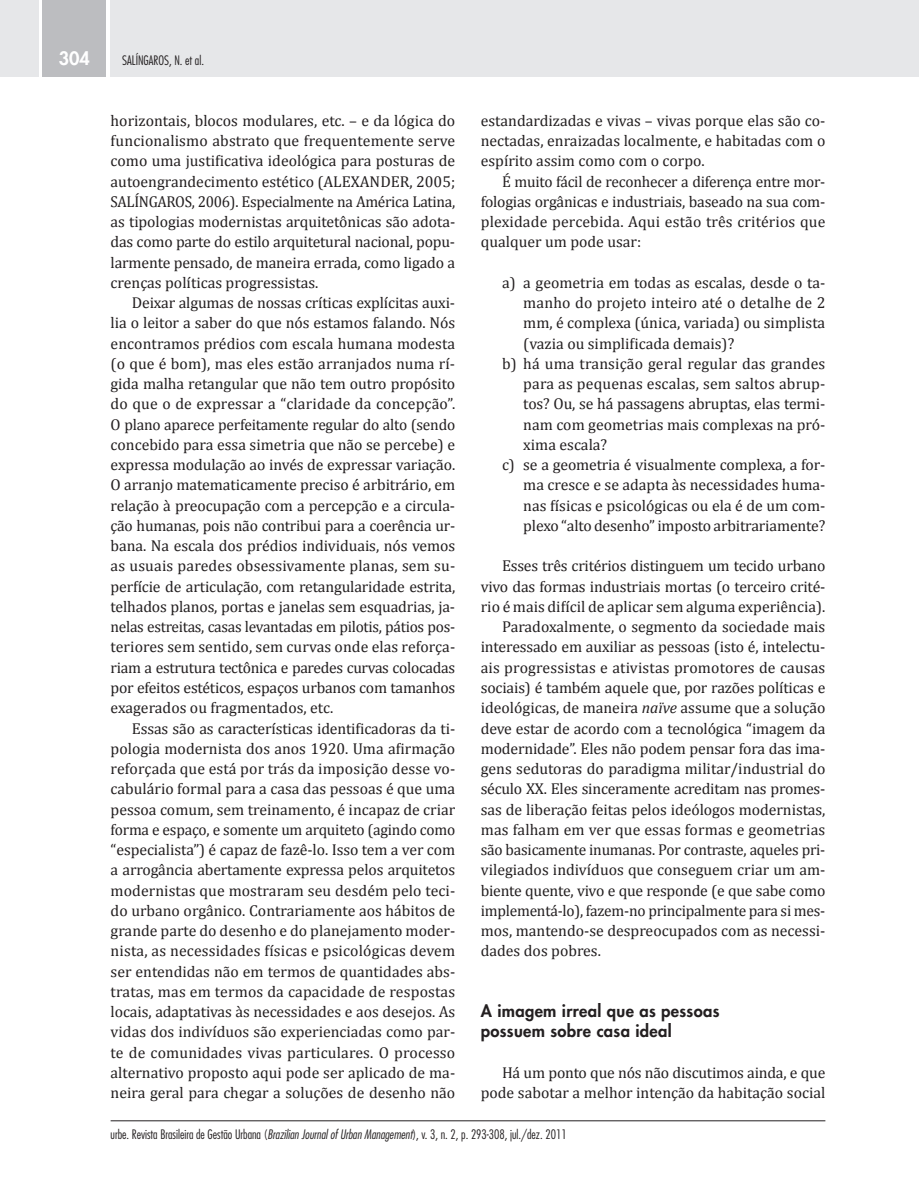
<style>
.page{position:relative;width:919px;height:1191px;background:#fff}
.page>*{position:absolute;margin:0;border:0;box-sizing:border-box;transform-origin:0 0}
.t1{font:800 18px "Futura Std";color:#fff}
.t2{font:800 16.5px/20.2px "Futura Std";letter-spacing:.02em;color:#231f20}
.t3{font:15.75px/20.2px "Cambria";color:#231f20;text-align:justify}
.t4{font:300 condensed 12.75px "Futura Std";color:#231f20}
.s1{font-style:italic}
</style>
<div class="page">
<div style="left:111px;top:0;width:807px;height:77px;background:#e6e7e9"></div>
<div style="left:43px;top:0;width:63px;height:77px;background:#bcbdc0"></div>
<hr style="left:111px;top:1120px;width:714px;height:1px;background:#231f20">
<div style="left:0;top:0;width:38px;height:77px;background:#e6e7e9"></div>
<p class="t1" style="left:59px;top:50px;width:33px">304</p>
<p class="t4" style="left:122px;top:55px;width:83px">SALÍNGAROS, N. et al.</p>
<p class="t3" style="left:111px;top:110px;width:346px">horizontais, blocos modulares, etc. – e da lógica do funcionalismo abstrato que frequentemente serve como uma justificativa ideológica para posturas de autoengrandecimento estético (ALEXANDER, 2005; SALÍNGAROS, 2006). Especialmente na América Latina, as tipologias modernistas arquitetônicas são adota&shy;das como parte do estilo arquitetural nacional, popu&shy;larmente pensado, de maneira errada, como ligado a crenças políticas progressistas.</p>
<p class="t3" style="left:111px;top:292px;width:346px;text-indent:21px">Deixar algumas de nossas críticas explícitas auxi&shy;lia o leitor a saber do que nós estamos falando. Nós encontramos prédios com escala humana modesta (o que é bom), mas eles estão arranjados numa rí&shy;gida malha retangular que não tem outro propósito do que o de expressar a “claridade da concepção”.<br>O plano aparece perfeitamente regular do alto (sendo concebido para essa simetria que não se percebe) e expressa modulação ao invés de expressar variação.<br>O arranjo matematicamente preciso é arbitrário, em relação à preocupação com a percepção e a circula&shy;ção humanas, pois não contribui para a coerência ur&shy;bana. Na escala dos prédios individuais, nós vemos as usuais paredes obsessivamente planas, sem su&shy;perfície de articulação, com retangularidade estrita, telhados planos, portas e janelas sem esquadrias, ja&shy;nelas estreitas, casas levantadas em pilotis, pátios pos&shy;teriores sem sentido, sem curvas onde elas reforça&shy;riam a estrutura tectônica e paredes curvas colocadas por efeitos estéticos, espaços urbanos com tamanhos exagerados ou fragmentados, etc.</p>
<p class="t3" style="left:111px;top:717px;width:346px;text-indent:21px">Essas são as características identificadoras da ti&shy;pologia modernista dos anos 1920. Uma afirmação reforçada que está por trás da imposição desse vo&shy;cabulário formal para a casa das pessoas é que uma pessoa comum, sem treinamento, é incapaz de criar forma e espaço, e somente um arquiteto (agindo como “especialista”) é capaz de fazê-lo. Isso tem a ver com a arrogância abertamente expressa pelos arquitetos modernistas que mostraram seu desdém pelo teci&shy;do urbano orgânico. Contrariamente aos hábitos de grande parte do desenho e do planejamento moder&shy;nista, as necessidades físicas e psicológicas devem ser entendidas não em termos de quantidades abs&shy;tratas, mas em termos da capacidade de respostas locais, adaptativas às necessidades e aos desejos. As vidas dos indivíduos são experienciadas como par&shy;te de comunidades vivas particulares. O processo alternativo proposto aqui pode ser aplicado de ma&shy;neira geral para chegar a soluções de desenho não</p>
<p class="t3" style="left:480px;top:110px;width:346px">estandardizadas e vivas – vivas porque elas são co&shy;nectadas, enraizadas localmente, e habitadas com o espírito assim como com o corpo.</p>
<p class="t3" style="left:480px;top:171px;width:346px;text-indent:21px">É muito fácil de reconhecer a diferença entre mor&shy;fologias orgânicas e industriais, baseado na sua com&shy;plexidade percebida. Aqui estão três critérios que qualquer um pode usar:</p>
<p class="t3" style="left:502px;top:272px;width:325px">a) a geometria em todas as escalas, desde o ta-</p>
<p class="t3" style="left:523px;top:292px;width:303px">manho do projeto inteiro até o detalhe de 2</p>
<p class="t3" style="left:523px;top:312px;width:303px">mm, é complexa (única, variada) ou simplista</p>
<p class="t3" style="left:523px;top:333px;width:212px">(vazia ou simplificada demais)?</p>
<p class="t3" style="left:502px;top:353px;width:325px">b) há uma transição geral regular das grandes</p>
<p class="t3" style="left:523px;top:373px;width:303px">para as pequenas escalas, sem saltos abrup-</p>
<p class="t3" style="left:523px;top:393px;width:303px">tos? Ou, se há passagens abruptas, elas termi-</p>
<p class="t3" style="left:523px;top:414px;width:303px">nam com geometrias mais complexas na pró-</p>
<p class="t3" style="left:523px;top:434px;width:85px">xima escala?</p>
<p class="t3" style="left:502px;top:454px;width:325px">c) se a geometria é visualmente complexa, a for-</p>
<p class="t3" style="left:523px;top:474px;width:303px">ma cresce e se adapta às necessidades huma-</p>
<p class="t3" style="left:523px;top:495px;width:303px">nas físicas e psicológicas ou ela é de um com-</p>
<p class="t3" style="left:523px;top:515px;width:303px">plexo “alto desenho” imposto arbitrariamente?</p>
<p class="t3" style="left:502px;top:555px;width:325px">Esses três critérios distinguem um tecido urbano</p>
<p class="t3" style="left:480px;top:576px;width:346px">vivo das formas industriais mortas (o terceiro crité-</p>
<p class="t3" style="left:480px;top:596px;width:346px">rio é mais difícil de aplicar sem alguma experiência).</p>
<p class="t3" style="left:502px;top:616px;width:325px">Paradoxalmente, o segmento da sociedade mais</p>
<p class="t3" style="left:480px;top:636px;width:346px">interessado em auxiliar as pessoas (isto é, intelectu-</p>
<p class="t3" style="left:480px;top:657px;width:346px">ais progressistas e ativistas promotores de causas</p>
<p class="t3" style="left:480px;top:677px;width:346px">sociais) é também aquele que, por razões políticas e</p>
<p class="t3" style="left:480px;top:697px;width:346px">ideológicas, de maneira <span class="s1">naïve</span> assume que a solução</p>
<p class="t3" style="left:480px;top:717px;width:346px">deve estar de acordo com a tecnológica “imagem da</p>
<p class="t3" style="left:480px;top:738px;width:346px">modernidade”. Eles não podem pensar fora das ima-</p>
<p class="t3" style="left:480px;top:758px;width:346px">gens sedutoras do paradigma militar/industrial do</p>
<p class="t3" style="left:480px;top:778px;width:346px">século XX. Eles sinceramente acreditam nas promes-</p>
<p class="t3" style="left:480px;top:798px;width:346px">sas de liberação feitas pelos ideólogos modernistas,</p>
<p class="t3" style="left:480px;top:819px;width:346px">mas falham em ver que essas formas e geometrias</p>
<p class="t3" style="left:480px;top:839px;width:346px">são basicamente inumanas. Por contraste, aqueles pri-</p>
<p class="t3" style="left:480px;top:859px;width:346px">vilegiados indivíduos que conseguem criar um am-</p>
<p class="t3" style="left:480px;top:879px;width:346px">biente quente, vivo e que responde (e que sabe como</p>
<p class="t3" style="left:480px;top:900px;width:346px">implementá-lo), fazem-no principalmente para si mes-</p>
<p class="t3" style="left:480px;top:920px;width:346px">mos, mantendo-se despreocupados com as necessi-</p>
<p class="t3" style="left:480px;top:940px;width:122px">dades dos pobres.</p>
<p class="t2" style="left:480px;top:1002px;width:240px">A imagem irreal que as pessoas possuem sobre casa ideal</p>
<p class="t3" style="left:480px;top:1062px;width:346px;text-align:right">Há um ponto que nós não discutimos ainda, e que pode sabotar a melhor intenção da habitação social</p>
<p class="t4" style="left:111px;top:1128px;width:457px">urbe. Revista Brasileira de Gestão Urbana (<span class="s1">Brazilian Journal of Urban Management</span>), v. 3, n. 2, p. 293-308, jul./dez. 2011</p>
</div>
